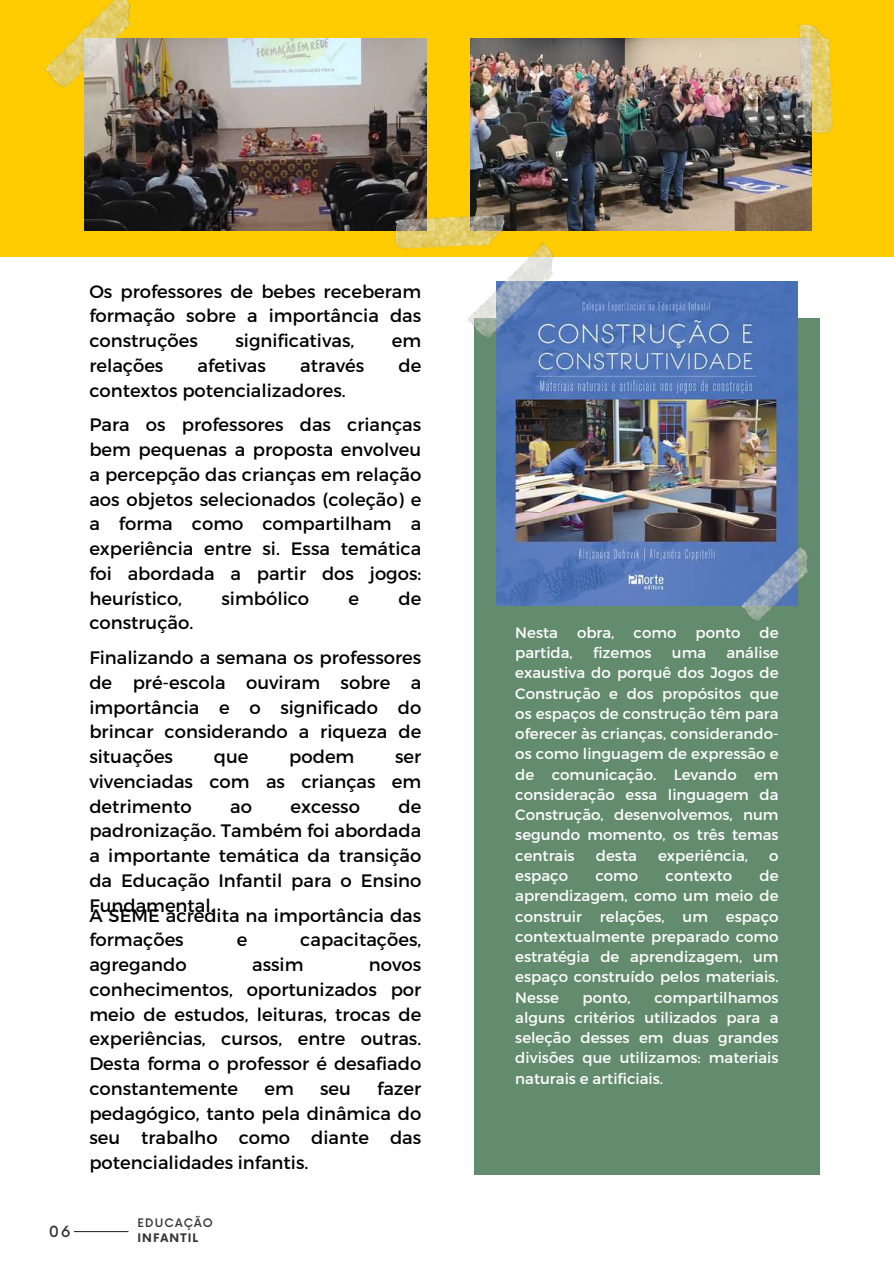
<style>
.page{position:relative;width:894px;height:1264px;background:#fff}
.page>*{position:absolute;margin:0;border:0;box-sizing:border-box;transform-origin:0 0}
.t1{font:18px/24.8px "Montserrat";color:#000;text-align:justify}
.t2{font:15px/20.2px "Montserrat";color:#fff;text-align:justify}
.t3{font:500 15px "Now";color:#363535}
.t4{font:500 11.4px "Now";letter-spacing:.1em;color:#363535}
.t5{font:700 11.4px "Now";letter-spacing:.1em;color:#363535}
</style>
<div class="page">
<div style="left:0;top:0;width:893px;height:256px;background:#fecc00"></div>
<img style="left:85px;top:38px;width:341px;height:193px">
<img style="left:470px;top:38px;width:341px;height:193px">
<div style="left:474px;top:319px;width:345px;height:855px;background:#638c6e"></div>
<img style="left:496px;top:281px;width:301px;height:324px">
<img style="left:462px;top:243px;width:106px;height:98px">
<img style="left:736px;top:544px;width:84px;height:80px">
<hr style="left:74px;top:1230px;width:54px;height:2px;background:#363535">
<img style="left:45px;top:0;width:100px;height:91px">
<img style="left:393px;top:213px;width:112px;height:35px">
<img style="left:797px;top:24px;width:35px;height:111px">
<p class="t3" style="left:49px;top:1223px;width:23px">06</p>
<p class="t1" style="left:89px;top:278px;width:333px">Os professores de bebes receberam formação sobre a importância das construções</p>
<p class="t1" style="left:235px;top:327px;width:120px">significativas,</p>
<p class="t1" style="left:392px;top:327px;width:31px">em</p>
<p class="t1" style="left:89px;top:352px;width:75px">relações</p>
<p class="t1" style="left:197px;top:352px;width:70px">afetivas</p>
<p class="t1" style="left:300px;top:352px;width:66px">através</p>
<p class="t1" style="left:398px;top:352px;width:24px">de</p>
<p class="t1" style="left:89px;top:372px;width:333px;line-height:34.7px">contextos potencializadores.<br>Para os professores das crianças</p>
<p class="t1" style="left:89px;top:436px;width:333px">bem pequenas a proposta envolveu a percepção das crianças em relação aos objetos selecionados (coleção) e a forma como compartilham a experiência entre si. Essa temática foi abordada a partir dos jogos: heurístico,</p>
<p class="t1" style="left:221px;top:585px;width:89px">simbólico</p>
<p class="t1" style="left:348px;top:585px;width:12px">e</p>
<p class="t1" style="left:398px;top:585px;width:24px">de</p>
<p class="t1" style="left:89px;top:605px;width:333px;line-height:34.7px">construção.<br>Finalizando a semana os professores</p>
<p class="t1" style="left:89px;top:669px;width:333px">de pré-escola ouviram sobre a importância e o significado do brincar considerando a riqueza de situações</p>
<p class="t1" style="left:214px;top:743px;width:36px">que</p>
<p class="t1" style="left:289px;top:743px;width:67px">podem</p>
<p class="t1" style="left:89px;top:743px;width:333px;text-indent:306px">ser vivenciadas com as crianças em detrimento</p>
<p class="t1" style="left:89px;top:793px;width:333px;text-indent:309px">de padronização. Também foi abordada a importante temática da transição da Educação Infantil para o Ensino Fundamental.</p>
<p class="t1" style="left:230px;top:793px;width:23px">ao</p>
<p class="t1" style="left:290px;top:793px;width:71px">excesso</p>
<p class="t1" style="left:89px;top:901px;width:333px">A SEME acredita na importância das formações</p>
<p class="t1" style="left:237px;top:926px;width:12px">e</p>
<p class="t1" style="left:300px;top:926px;width:122px">capacitações,</p>
<p class="t1" style="left:89px;top:951px;width:99px">agregando</p>
<p class="t1" style="left:252px;top:951px;width:53px">assim</p>
<p class="t1" style="left:89px;top:951px;width:333px;text-indent:279px">novos conhecimentos, oportunizados por meio de estudos, leituras, trocas de experiências, cursos, entre outras.<br>Desta forma o professor é desafiado constantemente</p>
<p class="t1" style="left:89px;top:1075px;width:333px;text-indent:288px">fazer pedagógico, tanto pela dinâmica do seu trabalho como diante das potencialidades infantis.</p>
<p class="t1" style="left:264px;top:1075px;width:31px">em</p>
<p class="t1" style="left:320px;top:1075px;width:32px">seu</p>
<p class="t4" style="left:137px;top:1216px;width:77px">EDUCAÇÃO</p>
<p class="t5" style="left:137px;top:1232px;width:62px">INFANTIL</p>
<p class="t2" style="left:515px;top:621px;width:44px">Nesta</p>
<p class="t2" style="left:577px;top:621px;width:39px">obra,</p>
<p class="t2" style="left:633px;top:621px;width:44px">como</p>
<p class="t2" style="left:695px;top:621px;width:46px">ponto</p>
<p class="t2" style="left:759px;top:621px;width:21px">de</p>
<p class="t2" style="left:515px;top:642px;width:59px">partida,</p>
<p class="t2" style="left:593px;top:642px;width:60px">fizemos</p>
<p class="t2" style="left:671px;top:642px;width:36px">uma</p>
<p class="t2" style="left:515px;top:642px;width:265px;text-indent:211px">análise exaustiva do porquê dos Jogos de Construção e dos propósitos que os espaços de construção têm para oferecer às crianças, considerando&shy;os como linguagem de expressão e de comunicação. Levando em consideração essa linguagem da Construção, desenvolvemos, num segundo momento, os três temas centrais</p>
<p class="t2" style="left:595px;top:844px;width:42px">desta</p>
<p class="t2" style="left:658px;top:844px;width:91px">experiência,</p>
<p class="t2" style="left:769px;top:844px;width:11px">o</p>
<p class="t2" style="left:515px;top:864px;width:265px;text-indent:244px">de aprendizagem, como um meio de construir relações, um espaço contextualmente preparado como estratégia de aprendizagem, um espaço construído pelos materiais.<br>Nesse</p>
<p class="t2" style="left:515px;top:864px;width:54px">espaço</p>
<p class="t2" style="left:595px;top:864px;width:44px">como</p>
<p class="t2" style="left:665px;top:864px;width:68px">contexto</p>
<p class="t2" style="left:515px;top:986px;width:265px;text-indent:139px">compartilhamos alguns critérios utilizados para a seleção desses em duas grandes divisões que utilizamos: materiais naturais e artificiais.</p>
<p class="t2" style="left:582px;top:986px;width:50px">ponto,</p>
</div>
